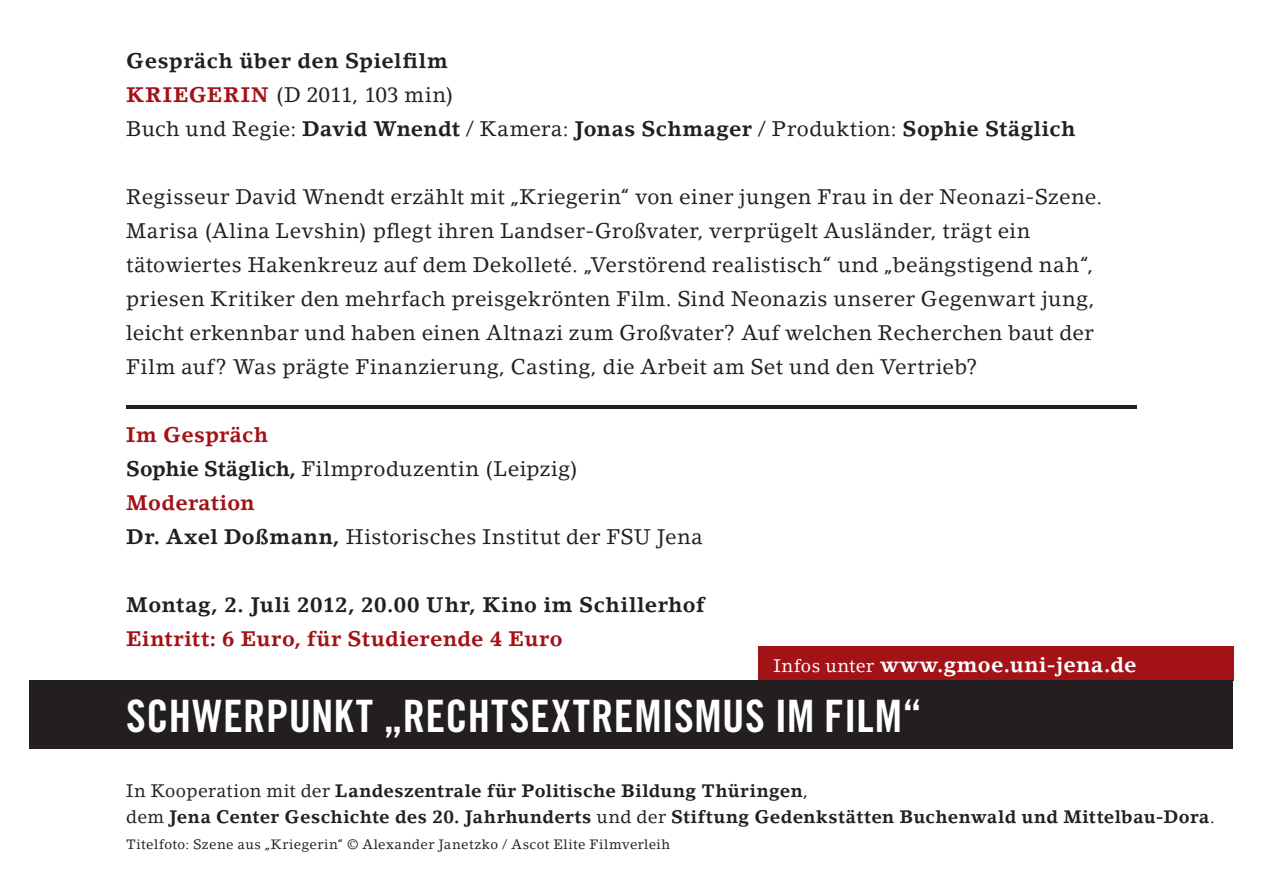
<style>
.page{position:relative;width:1263px;height:893px;background:#fff}
.page>*{position:absolute;margin:0;border:0;box-sizing:border-box;transform-origin:0 0}
.t1{font:44.7px "Trade Gothic Bold Cond Twenty";letter-spacing:.01em;color:#fff}
.t2{font:21px/33.9px "Lino Letter";letter-spacing:.015em;color:#231f20}
.t3{font:700 21px/33.9px "Lino Letter";letter-spacing:.025em;color:#231f20}
.t4{font:700 21px "Lino Letter";letter-spacing:.03em;color:#a21217}
.t5{font:700 21px "Lino Letter";letter-spacing:.03em;color:#fff}
.t6{font:700 18px/26.4px "Lino Letter";letter-spacing:.02em;color:#231f20}
.t7{font:13.5px "Lino Letter";letter-spacing:.03em;color:#231f20}
.s1{color:#a21217}
.s2{font-weight:400}
.s3{font-weight:700;color:#a21217}
.s4{font-weight:700}
.s5{font-weight:400;font-size:18px}
</style>
<div class="page">
<div style="left:758px;top:646px;width:475px;height:34px;background:#a21217"></div>
<div style="left:30px;top:680px;width:1203px;height:68px;background:#231f20"></div>
<hr style="left:126px;top:405px;width:1011px;height:3px;background:#231f20">
<p class="t3" style="left:126px;top:44px;width:950px">Gespräch über den Spielfilm<br><span class="s1">KRIEGERIN</span> <span class="s2">(D 2011, 103 min)<br>Buch und Regie:</span> David Wnendt <span class="s2">/ Kamera:</span> Jonas Schmager <span class="s2">/ Produktion:</span> Sophie Stäglich</p>
<p class="t2" style="left:126px;top:180px;width:977px">Regisseur David Wnendt erzählt mit „Kriegerin“ von einer jungen Frau in der Neonazi-Szene.<br>Marisa (Alina Levshin) pflegt ihren Landser-Großvater, verprügelt Ausländer, trägt ein tätowiertes Hakenkreuz auf dem Dekolleté. „Verstörend realistisch“ und „beängstigend nah“, priesen Kritiker den mehrfach preisgekrönten Film. Sind Neonazis unserer Gegenwart jung, leicht erkennbar und haben einen Altnazi zum Großvater? Auf welchen Recherchen baut der Film auf? Was prägte Finanzierung, Casting, die Arbeit am Set und den Vertrieb?</p>
<p class="t2" style="left:126px;top:418px;width:578px"><span class="s3">Im Gespräch<br></span><span class="s4">Sophie Stäglich,</span> Filmproduzentin (Leipzig)<br><span class="s3">Moderation<br></span><span class="s4">Dr. Axel Doßmann,</span> Historisches Institut der FSU Jena</p>
<p class="t3" style="left:126px;top:588px;width:580px">Montag, 2. Juli 2012, 20.00 Uhr, Kino im Schillerhof</p>
<p class="t4" style="left:126px;top:626px;width:438px">Eintritt: 6 Euro, für Studierende 4 Euro</p>
<p class="t5" style="left:774px;top:652px;width:365px"><span class="s5">Infos unter</span> www.gmoe.uni-jena.de</p>
<h1 class="t1" style="left:126px;top:689px;width:298px">SCHWERPUNKT „RECHTSE</h1>
<h1 class="t1" style="left:551px;top:689px;width:372px">XTREMISMUS IM FILM“</h1>
<p class="t6" style="left:126px;top:777px;width:1090px"><span class="s2">In Kooperation mit der</span> Landeszentrale für Politische Bildung Thüringen<span class="s2">,<br>dem</span> Jena Center Geschichte des 20. Jahrhunderts <span class="s2">und der</span> Stiftung Gedenkstätten Buchenwald und Mittelbau-Dora<span class="s2">.</span></p>
<p class="t7" style="left:126px;top:836px;width:545px">Titelfoto: Szene aus „Kriegerin“ © Alexander Janetzko / Ascot Elite Filmverleih</p>
</div>
